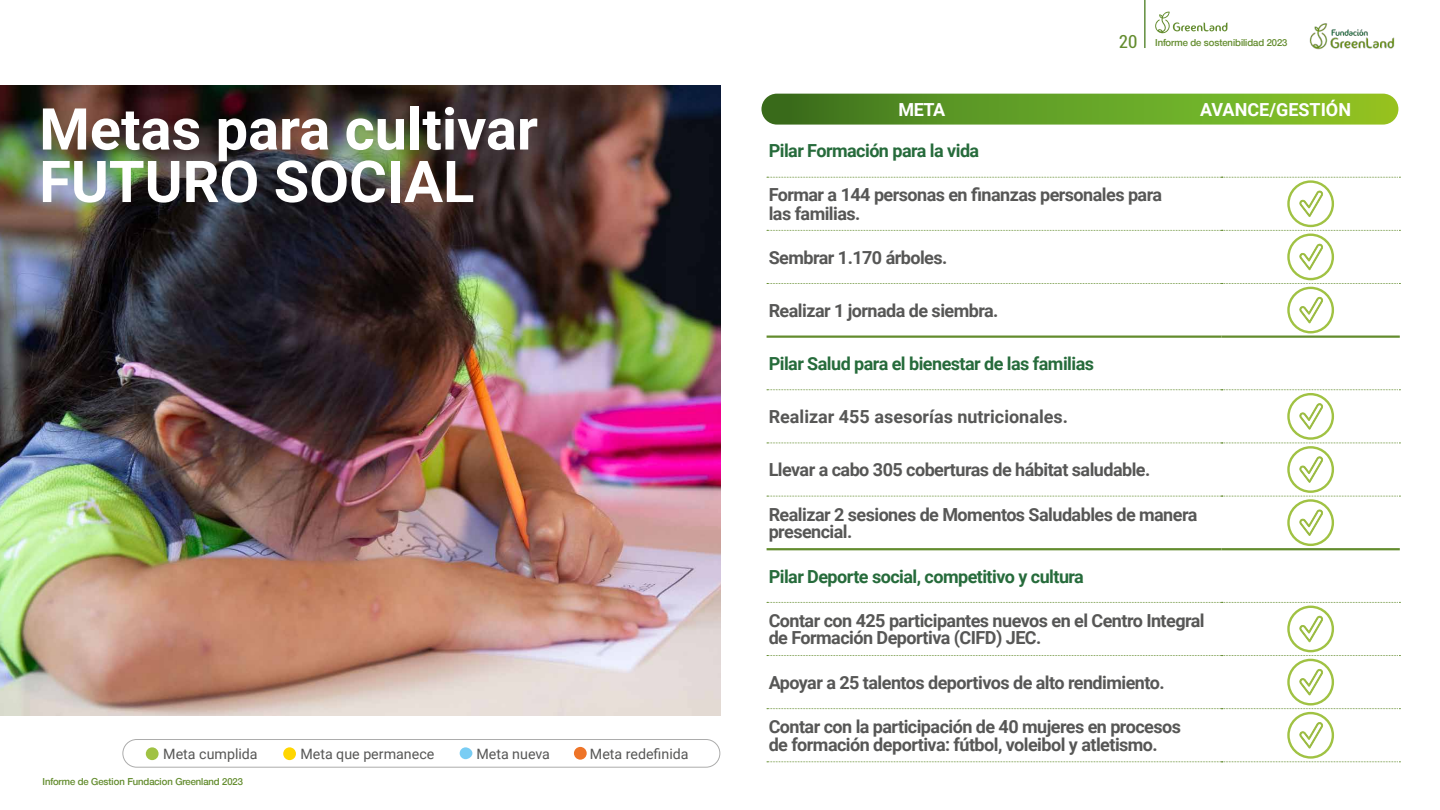
<style>
.page{position:relative;width:1440px;height:810px;background:#fff}
.page>*{position:absolute;margin:0;border:0;box-sizing:border-box;transform-origin:0 0}
.t1{font:700 57.75px/52.5px "Roboto";color:#fff}
.t2{font:700 18px/17.2px "Roboto";letter-spacing:-.03em;color:#575756}
.t3{font:700 18px "Roboto";letter-spacing:-.03em;color:#266b3b}
.t4{font:700 18px "Roboto";color:#575756}
.t5{font:700 18px "Roboto";color:#fff}
.t6{font:14.25px "Roboto";color:#575756}
.t7{font:500 9.9px "Helvetica";color:#638c2e}
.s1{font-family:"Roboto";font-weight:400;font-stretch:condensed;font-size:18px}
</style>
<div class="page">
<svg style="left:1155px;top:12px;width:72px;height:22px"></svg>
<hr style="left:1144px;top:0;width:2px;height:48px;background:#618d3d">
<img style="left:1309px;top:23px;width:86px;height:27px">
<img style="left:0;top:85px;width:720px;height:630px">
<svg style="left:767px;top:176px;width:454px;height:587px"></svg>
<svg style="left:767px;top:177px;width:633px;height:1px"></svg>
<svg style="left:767px;top:230px;width:633px;height:1px"></svg>
<svg style="left:767px;top:283px;width:633px;height:1px"></svg>
<svg style="left:767px;top:389px;width:633px;height:1px"></svg>
<svg style="left:767px;top:443px;width:633px;height:1px"></svg>
<hr style="left:767px;top:548px;width:454px;height:2px;background:#638c2e">
<hr style="left:1221px;top:548px;width:179px;height:2px;background:#638c2e">
<hr style="left:767px;top:336px;width:454px;height:2px;background:#638c2e">
<hr style="left:1221px;top:336px;width:179px;height:2px;background:#638c2e">
<svg style="left:767px;top:496px;width:633px;height:1px"></svg>
<svg style="left:767px;top:602px;width:633px;height:1px"></svg>
<svg style="left:767px;top:655px;width:633px;height:1px"></svg>
<svg style="left:767px;top:708px;width:633px;height:1px"></svg>
<svg style="left:767px;top:761px;width:633px;height:1px"></svg>
<svg style="left:1299px;top:190px;width:24px;height:27px"></svg>
<div style="left:1287px;top:180px;width:47px;height:47px;border:2px solid #a0c243;border-radius:50%"></div>
<svg style="left:1299px;top:243px;width:24px;height:28px"></svg>
<div style="left:1287px;top:234px;width:47px;height:46px;border:2px solid #a0c243;border-radius:50%"></div>
<svg style="left:1299px;top:296px;width:25px;height:28px"></svg>
<div style="left:1287px;top:287px;width:47px;height:46px;border:2px solid #a0c243;border-radius:50%"></div>
<svg style="left:1299px;top:403px;width:25px;height:27px"></svg>
<div style="left:1287px;top:393px;width:47px;height:47px;border:2px solid #a0c243;border-radius:50%"></div>
<svg style="left:1299px;top:456px;width:25px;height:27px"></svg>
<div style="left:1287px;top:446px;width:47px;height:47px;border:2px solid #a0c243;border-radius:50%"></div>
<svg style="left:1299px;top:509px;width:24px;height:27px"></svg>
<div style="left:1287px;top:499px;width:47px;height:47px;border:2px solid #a0c243;border-radius:50%"></div>
<svg style="left:1299px;top:615px;width:24px;height:28px"></svg>
<div style="left:1287px;top:606px;width:47px;height:46px;border:2px solid #a0c243;border-radius:50%"></div>
<svg style="left:1299px;top:668px;width:25px;height:28px"></svg>
<div style="left:1287px;top:659px;width:47px;height:46px;border:2px solid #a0c243;border-radius:50%"></div>
<svg style="left:1299px;top:722px;width:25px;height:27px"></svg>
<div style="left:1287px;top:712px;width:47px;height:47px;border:2px solid #a0c243;border-radius:50%"></div>
<div style="left:761px;top:94px;width:637px;height:31px;background:linear-gradient(to right,#3b7420,#91cc29);border-radius:15px"></div>
<div style="left:123px;top:739px;width:597px;height:29px;border:1px solid #575756;border-radius:14px"></div>
<div style="left:460px;top:747px;width:12px;height:12px;background:#79cdf4;border-radius:6px"></div>
<div style="left:146px;top:747px;width:13px;height:13px;background:#a0c243;border-radius:50%"></div>
<div style="left:283px;top:747px;width:13px;height:13px;background:#ffd600;border-radius:50%"></div>
<div style="left:574px;top:747px;width:13px;height:13px;background:#ee7428;border-radius:50%"></div>
<h1 class="t1" style="left:39px;top:101px;width:500px">Metas para cultivar<br>FUTURO SOCIAL</h1>
<p class="t6" style="left:163px;top:744px;width:96px">Meta cumplida</p>
<p class="t6" style="left:300px;top:744px;width:135px">Meta que permanece</p>
<p class="t6" style="left:476px;top:744px;width:75px">Meta nueva</p>
<p class="t6" style="left:590px;top:744px;width:100px">Meta redefinida</p>
<p class="t7" style="left:43px;top:776px;width:202px">Informe de Gestion Fundacion Greenland 2023</p>
<p class="t7" style="left:1119px;top:36px;width:170px"><span class="s1">20</span> Informe de sostenibilidad 2023</p>
<p class="t5" style="left:898px;top:97px;width:48px">META</p>
<p class="t5" style="left:1200px;top:97px;width:152px">AVANCE/GESTIÓN</p>
<p class="t3" style="left:769px;top:138px;width:212px">Pilar Formación para la vida</p>
<p class="t2" style="left:769px;top:185px;width:395px;line-height:18.8px">Formar a 144 personas en finanzas personales para las familias.</p>
<p class="t2" style="left:769px;top:248px;width:180px">Sembrar 1.170 árboles.</p>
<p class="t2" style="left:769px;top:301px;width:231px">Realizar 1 jornada de siembra.</p>
<p class="t3" style="left:769px;top:351px;width:327px">Pilar Salud para el bienestar de las familias</p>
<p class="t4" style="left:769px;top:404px;width:301px">Realizar 455 asesorías nutricionales.</p>
<p class="t2" style="left:769px;top:461px;width:383px">Llevar a cabo 305 coberturas de hábitat saludable.</p>
<p class="t2" style="left:769px;top:505px;width:430px">Realizar 2 sesiones de Momentos Saludables de manera presencial.</p>
<p class="t3" style="left:769px;top:564px;width:317px">Pilar Deporte social, competitivo y cultura</p>
<p class="t2" style="left:769px;top:611px;width:437px">Contar con 425 participantes nuevos en el Centro Integral de Formación Deportiva (CIFD) JEC.</p>
<p class="t2" style="left:769px;top:673px;width:397px">Apoyar a 25 talentos deportivos de alto rendimiento.</p>
<p class="t2" style="left:769px;top:718px;width:414px">Contar con la participación de 40 mujeres en procesos de formación deportiva: fútbol, voleibol y atletismo.</p>
</div>
